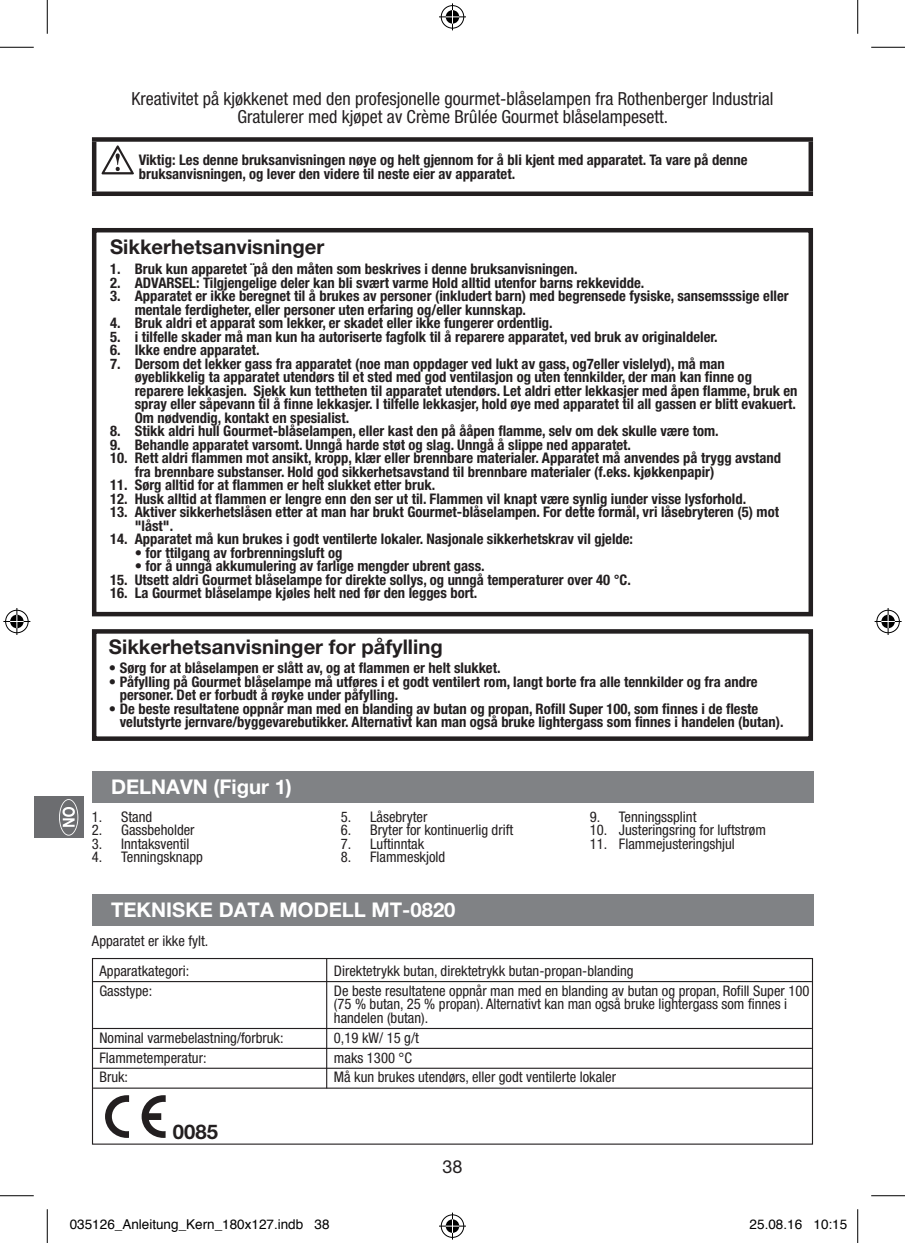
<style>
.page{position:relative;width:905px;height:1243px;background:#fff}
.page>*{position:absolute;margin:0;border:0;box-sizing:border-box;transform-origin:0 0}
.t1{font:700 20.25px "Helvetica Neue LT Pro";color:#231f20}
.t2{font:700 20.25px "Helvetica Neue LT Pro";color:#fff}
.t3{font:condensed 18px/18px "Helvetica Neue LT Pro";color:#231f20;text-align:center}
.t4{font:18px "Helvetica Neue";color:#231f20}
.t5{font:700 condensed 14.62px/13.5px "Helvetica Neue LT Pro";color:#231f20}
.t6{font:condensed 14.62px/13.5px "Helvetica Neue LT Pro";color:#231f20}
.t7{font:13.5px "Helvetica";color:#000}
</style>
<div class="page">
<div style="left:34px;top:796px;width:50px;height:42px;background:#6c6d70"></div>
<svg style="left:59px;top:799px;width:19px;height:36px"></svg>
<hr style="left:93px;top:981px;width:718px;height:1px;background:#231f20">
<hr style="left:93px;top:1028px;width:718px;height:1px;background:#231f20">
<hr style="left:93px;top:1047px;width:718px;height:2px;background:#231f20">
<hr style="left:93px;top:1067px;width:718px;height:1px;background:#231f20">
<hr style="left:93px;top:1087px;width:718px;height:1px;background:#231f20">
<div style="left:92px;top:958px;width:721px;height:186px;border:1px solid #231f20"></div>
<svg style="left:105px;top:1095px;width:24px;height:42px"></svg>
<svg style="left:142px;top:1095px;width:24px;height:42px"></svg>
<hr style="left:326px;top:958px;width:1px;height:130px;background:#231f20">
<div style="left:92px;top:771px;width:721px;height:32px;background:#808285"></div>
<div style="left:92px;top:894px;width:721px;height:31px;background:#808285"></div>
<div style="left:92px;top:228px;width:721px;height:388px;border:4px solid #231f20"></div>
<div style="left:92px;top:629px;width:721px;height:112px;border:4px solid #231f20"></div>
<div style="left:92px;top:137px;width:721px;height:5px;background:#231f20"></div>
<hr style="left:92px;top:142px;width:4px;height:49px;background:#231f20">
<div style="left:808px;top:142px;width:5px;height:49px;background:#231f20"></div>
<div style="left:92px;top:191px;width:721px;height:5px;background:#231f20"></div>
<img style="left:101px;top:145px;width:33px;height:29px">
<hr style="left:0;top:47px;width:34px;height:1px;background:#000">
<hr style="left:871px;top:47px;width:33px;height:1px;background:#000">
<hr style="left:0;top:1195px;width:34px;height:1px;background:#000">
<hr style="left:871px;top:1195px;width:33px;height:1px;background:#000">
<hr style="left:47px;top:0;width:1px;height:34px;background:#000">
<hr style="left:47px;top:1209px;width:1px;height:34px;background:#000">
<hr style="left:857px;top:0;width:1px;height:34px;background:#000">
<hr style="left:857px;top:1209px;width:1px;height:34px;background:#000">
<svg style="left:439px;top:3px;width:27px;height:27px"></svg>
<svg style="left:439px;top:1212px;width:27px;height:27px"></svg>
<svg style="left:3px;top:608px;width:27px;height:27px"></svg>
<svg style="left:874px;top:608px;width:27px;height:27px"></svg>
<p class="t3" style="left:131px;top:89px;width:643px">Kreativitet på kjøkkenet med den profesjonelle gourmet-blåselampen fra Rothenberger Industrial<br>Gratulerer med kjøpet av Crème Brûlée Gourmet blåselampesett.</p>
<p class="t5" style="left:139px;top:152px;width:610px">Viktig: Les denne bruksanvisningen nøye og helt gjennom for å bli kjent med apparatet. Ta vare på denne bruksanvisningen, og lever den videre til neste eier av apparatet.</p>
<h1 class="t1" style="left:110px;top:235px;width:216px">Sikkerhetsanvisninger</h1>
<p class="t5" style="left:110px;top:262px;width:469px">1. Bruk kun apparetet ¨på den måten som beskrives i denne bruksanvisningen.</p>
<p class="t5" style="left:110px;top:276px;width:536px">2. ADVARSEL: Tilgjengelige deler kan bli svært varme Hold alltid utenfor barns rekkevidde.</p>
<p class="t5" style="left:135px;top:289px;width:655px;text-indent:-25px">3. Apparatet er ikke beregnet til å brukes av personer (inkludert barn) med begrensede fysiske, sansemsssige eller mentale ferdigheter, eller personer uten erfaring og/eller kunnskap.</p>
<p class="t5" style="left:110px;top:316px;width:444px">4. Bruk aldri et apparat som lekker, er skadet eller ikke fungerer ordentlig.</p>
<p class="t5" style="left:110px;top:330px;width:609px">5. i tilfelle skader må man kun ha autoriserte fagfolk til å reparere apparatet, ved bruk av originaldeler.</p>
<p class="t5" style="left:110px;top:343px;width:151px">6. Ikke endre apparatet.</p>
<p class="t5" style="left:135px;top:357px;width:664px;text-indent:-25px">7. Dersom det lekker gass fra apparatet (noe man oppdager ved lukt av gass, og7eller vislelyd), må man øyeblikkelig ta apparatet utendørs til et sted med god ventilasjon og uten tennkilder, der man kan finne og reparere lekkasjen. Sjekk kun tettheten til apparatet utendørs. Let aldri etter lekkasjer med åpen flamme, bruk en spray eller såpevann til å finne lekkasjer. I tilfelle lekkasjer, hold øye med apparatet til all gassen er blitt evakuert.<br>Om nødvendig, kontakt en spesialist.</p>
<p class="t5" style="left:110px;top:424px;width:610px">8. Stikk aldri hull Gourmet-blåselampen, eller kast den på ååpen flamme, selv om dek skulle være tom.</p>
<p class="t5" style="left:110px;top:438px;width:522px">9. Behandle apparatet varsomt. Unngå harde støt og slag. Unngå å slippe ned apparatet.</p>
<p class="t5" style="left:135px;top:451px;width:648px;text-indent:-25px">10. Rett aldri flammen mot ansikt, kropp, klær eller brennbare materialer. Apparatet må anvendes på trygg avstand fra brennbare substanser. Hold god sikkerhetsavstand til brennbare materialer (f.eks. kjøkkenpapir)</p>
<p class="t5" style="left:110px;top:478px;width:327px">11. Sørg alltid for at flammen er helt slukket etter bruk.</p>
<p class="t5" style="left:110px;top:492px;width:637px">12. Husk alltid at flammen er lengre enn den ser ut til. Flammen vil knapt være synlig iunder visse lysforhold.</p>
<p class="t5" style="left:135px;top:505px;width:645px;text-indent:-25px">13. Aktiver sikkerhetslåsen etter at man har brukt Gourmet-blåselampen. For dette formål, vri låsebryteren (5) mot "låst".</p>
<p class="t5" style="left:110px;top:532px;width:524px">14. Apparatet må kun brukes i godt ventilerte lokaler. Nasjonale sikkerhetskrav vil gjelde:</p>
<p class="t5" style="left:135px;top:546px;width:209px">• for ttilgang av forbrenningsluft og</p>
<p class="t5" style="left:135px;top:559px;width:351px">• for å unngå akkumulering av farlige mengder ubrent gass.</p>
<p class="t5" style="left:110px;top:573px;width:522px">15. Utsett aldri Gourmet blåselampe for direkte sollys, og unngå temperaturer over 40 °C.</p>
<p class="t5" style="left:110px;top:586px;width:369px">16. La Gourmet blåselampe kjøles helt ned før den legges bort.</p>
<h1 class="t1" style="left:109px;top:634px;width:335px">Sikkerhetsanvisninger for påfylling</h1>
<p class="t5" style="left:109px;top:661px;width:393px">• Sørg for at blåselampen er slått av, og at flammen er helt slukket.</p>
<p class="t5" style="left:120px;top:675px;width:639px;text-indent:-11px">• Påfylling på Gourmet blåselampe må utføres i et godt ventilert rom, langt borte fra alle tennkilder og fra andre personer. Det er forbudt å røyke under påfylling.</p>
<p class="t5" style="left:120px;top:702px;width:665px;text-indent:-11px">• De beste resultatene oppnår man med en blanding av butan og propan, Rofill Super 100, som finnes i de fleste velutstyrte jernvare/byggevarebutikker. Alternativt kan man også bruke lightergass som finnes i handelen (butan).</p>
<h1 class="t2" style="left:111px;top:774px;width:15px">DELNA</h1>
<h1 class="t2" style="left:180px;top:774px;width:113px">VN (Figur 1)</h1>
<p class="t6" style="left:92px;top:810px;width:62px">1. Stand</p>
<p class="t6" style="left:92px;top:823px;width:104px">2. Gassbeholder</p>
<p class="t6" style="left:92px;top:837px;width:99px">3. Inntaksventil</p>
<p class="t6" style="left:92px;top:850px;width:112px">4. Tenningsknapp</p>
<p class="t6" style="left:341px;top:810px;width:88px">5. Låsebryter</p>
<p class="t6" style="left:341px;top:823px;width:174px">6. Bryter for kontinuerlig drift</p>
<p class="t6" style="left:341px;top:837px;width:85px">7. Luftinntak</p>
<p class="t6" style="left:341px;top:850px;width:106px">8. Flammeskjold</p>
<h1 class="t2" style="left:111px;top:896px;width:346px">Tekniske data modell MT-0820</h1>
<p class="t6" style="left:92px;top:933px;width:118px">Apparatet er ikke fylt.</p>
<p class="t6" style="left:589px;top:810px;width:108px">9. Tenningssplint</p>
<p class="t6" style="left:589px;top:823px;width:178px">10. Justeringsring for luftstrøm</p>
<p class="t6" style="left:589px;top:837px;width:147px">11. Flammejusteringshjul</p>
<p class="t6" style="left:99px;top:964px;width:91px">Apparatkategori:</p>
<p class="t6" style="left:334px;top:964px;width:301px">Direktetrykk butan, direktetrykk butan-propan-blanding</p>
<p class="t6" style="left:99px;top:983px;width:54px">Gasstype:</p>
<p class="t6" style="left:334px;top:983px;width:477px">De beste resultatene oppnår man med en blanding av butan og propan, Rofill Super 100 (75 % butan, 25 % propan). Alternativt kan man også bruke lightergass som finnes i handelen (butan).</p>
<p class="t6" style="left:99px;top:1030px;width:186px">Nominal varmebelastning/forbruk:</p>
<p class="t6" style="left:334px;top:1030px;width:86px">0,19 kW/ 15 g/t</p>
<p class="t6" style="left:99px;top:1050px;width:109px">Flammetemperatur:</p>
<p class="t6" style="left:334px;top:1050px;width:80px">maks 1300 °C</p>
<p class="t6" style="left:99px;top:1070px;width:30px">Bruk:</p>
<p class="t6" style="left:334px;top:1070px;width:283px">Må kun brukes utendørs, eller godt ventilerte lokaler</p>
<h1 class="t1" style="left:173px;top:1119px;width:47px">0085</h1>
<p class="t4" style="left:442px;top:1155px;width:22px">38</p>
<p class="t7" style="left:70px;top:1213px;width:261px">035126_Anleitung_Kern_180x127.indb 38</p>
<p class="t7" style="left:749px;top:1213px;width:99px">25.08.16 10:15</p>
</div>
